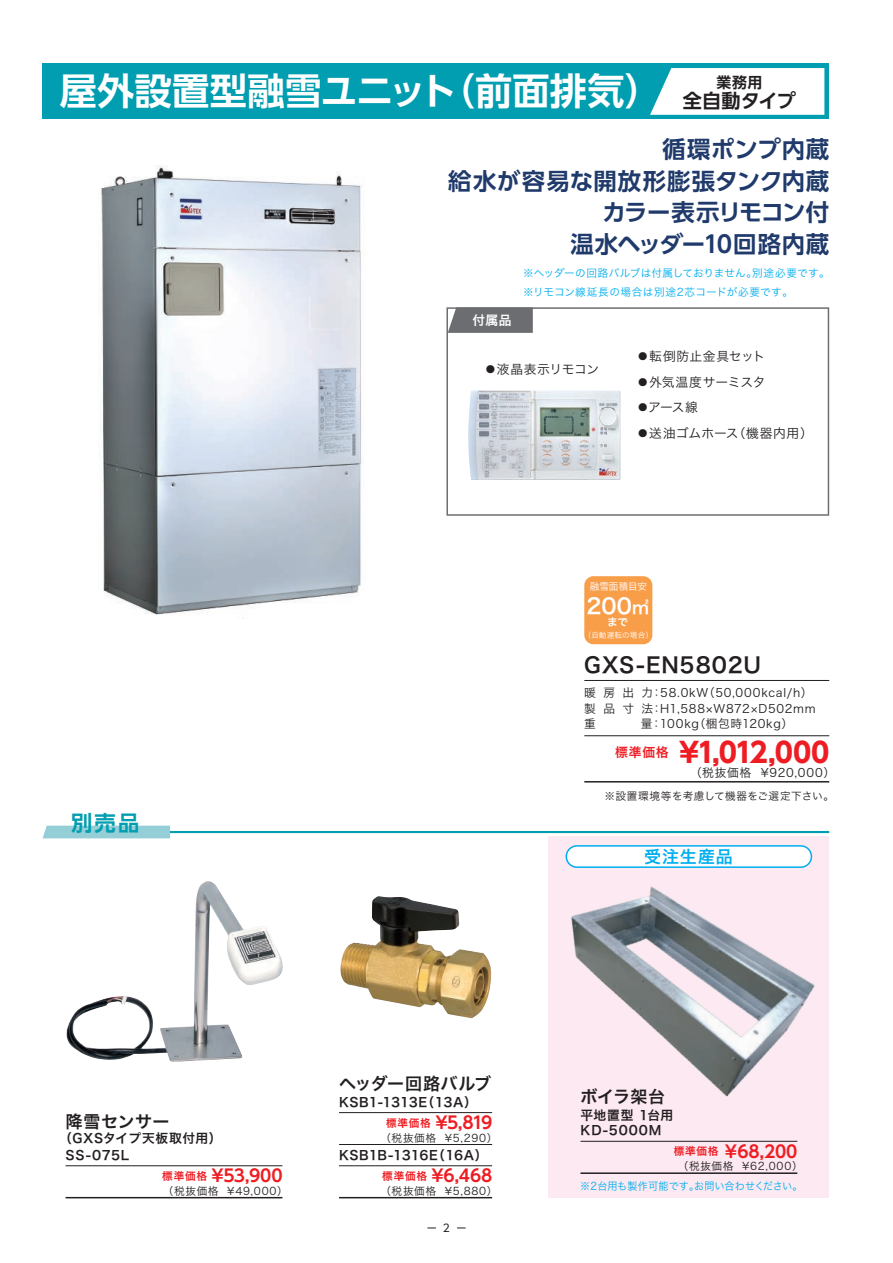
<style>
.page{position:relative;width:893px;height:1263px;background:#fff}
.page>*{position:absolute;margin:0;border:0;box-sizing:border-box;transform-origin:0 0}
.t1{font:700 37.2px "UD Shin Go Pr 6 De";letter-spacing:.01em;color:#fff}
.t2{font:700 27.6px "UD Shin Go Pr 6";letter-spacing:-.045em;color:#ee1d23}
.t3{font:700 23.4px/32px "UD Shin Go Pr 6 De";letter-spacing:.01em;color:#1f3a6b;text-align:right}
.t4{font:21.3px "Hira Kaku Pro W6";letter-spacing:.035em;color:#231f20}
.t5{font:21.3px "Hira Kaku Pro W6";color:#fff}
.t6{font:700 21.3px "UD Shin Go Pr 6 De";color:#009eb0}
.t7{font:700 19.2px "UD Shin Go Pr 6 De";color:#231f20}
.t8{font:700 16.95px "UD Shin Go Pr 6 De";letter-spacing:-.015em;color:#ee1d23}
.t9{font:16.95px "Hira Kaku Pro W6";letter-spacing:.025em;color:#231f20}
.t10{font:16.95px "Hira Kaku Pro W6";color:#231f20}
.t11{font:16.95px "Hira Kaku Pro W6";letter-spacing:.05em;color:#00aeef}
.t12{font:700 14.85px "UD Shin Go Pr 6 De";color:#231f20}
.t13{font:12.75px "Hira Kaku Pro W6";letter-spacing:-.005em;color:#231f20}
.t14{font:12.75px/16.5px "Hira Kaku Pro W6";letter-spacing:.03em;color:#231f20}
.t15{font:12.75px "Hira Kaku Pro W3";letter-spacing:.005em;color:#231f20}
.t16{font:12.75px/14.9px "Hira Kaku Pro W6";letter-spacing:.06em;color:#231f20}
.t17{font:12.75px "Hira Kaku Pro W3";letter-spacing:.035em;color:#231f20}
.t18{font:12.75px "Hira Kaku Pro W3";letter-spacing:.03em;color:#231f20}
.t19{font:12.75px "Hira Kaku Pro W3";letter-spacing:-.02em;color:#231f20}
.t20{font:12.75px "Hira Kaku Pro W6";color:#fff}
.t21{font:11.7px/15.3px "Hira Kaku Pro W3";letter-spacing:.055em;color:#231f20}
.t22{font:10.65px "Hira Kaku Pro W3";letter-spacing:.06em;color:#231f20}
.t23{font:10.65px/18px "Hira Kaku Pro W3";letter-spacing:.02em;color:#00aeef}
.t24{font:10.65px "Hira Kaku Pro W3";letter-spacing:.02em;color:#00aeef;scale:.95 1}
.t25{font:10.65px "Hira Kaku Pro W6";color:#fff}
.t26{font:10.65px "UD Shin Go Pro";color:#231f20}
.t27{font:9.6px "Hira Kaku Pro W3";color:#fff}
.t28{font:7.65px "Hira Kaku Pro W3";letter-spacing:.01em;color:#fff}
.s1{font-size:16.95px}
.s2{font-family:"Hira Kaku Pro W6";font-weight:400;font-size:10.65px}
</style>
<div class="page">
<div style="left:549px;top:837px;width:280px;height:361px;background:#fce9f1"></div>
<div style="left:566px;top:846px;width:245px;height:21px;background:#fff;border-radius:11px"></div>
<div style="left:566px;top:845px;width:246px;height:23px;border:2px solid #00aeef;border-radius:11px"></div>
<img style="left:548px;top:865px;width:267px;height:252px">
<img style="left:341px;top:896px;width:150px;height:122px">
<img style="left:66px;top:881px;width:217px;height:181px">
<img style="left:101px;top:165px;width:262px;height:454px">
<hr style="left:584px;top:781px;width:245px;height:1px;background:#231f20">
<hr style="left:584px;top:735px;width:245px;height:1px;background:#231f20">
<hr style="left:584px;top:680px;width:245px;height:1px;background:#231f20">
<div style="left:43px;top:64px;width:786px;height:55px;background:#009eb0"></div>
<svg style="left:650px;top:68px;width:174px;height:47px;background:#edf8f9"></svg>
<div style="left:584px;top:576px;width:68px;height:68px;background:#f89d48;border-radius:9px"></div>
<svg style="left:446px;top:307px;width:383px;height:209px"></svg>
<svg style="left:43px;top:826px;width:786px;height:12px"></svg>
<hr style="left:66px;top:1165px;width:216px;height:1px;background:#231f20">
<hr style="left:66px;top:1197px;width:216px;height:1px;background:#231f20">
<hr style="left:580px;top:1141px;width:217px;height:1px;background:#231f20">
<hr style="left:580px;top:1172px;width:217px;height:2px;background:#231f20">
<hr style="left:339px;top:1197px;width:153px;height:1px;background:#231f20">
<hr style="left:339px;top:1112px;width:153px;height:1px;background:#231f20">
<hr style="left:339px;top:1165px;width:153px;height:1px;background:#231f20">
<hr style="left:339px;top:1144px;width:153px;height:1px;background:#231f20">
<h1 class="t1" style="left:60px;top:61px;width:604px">屋外設置型融雪ユニット（前面排気）</h1>
<p class="t12" style="left:716px;top:70px;width:47px">業務用</p>
<h3 class="t7" style="left:683px;top:85px;width:115px">全自動タイプ</h3>
<h3 class="t3" style="left:448px;top:132px;width:383px">循環ポンプ内蔵<br>給水が容易な開放形膨張タンク内蔵カラー表示リモコン付<br>温水ヘッダー10回路内蔵</h3>
<p class="t23" style="left:523px;top:264px;width:308px">※ヘッダーの回路バルブは付属しておりません。別途必要です。※リモコン線延長の場合は別途2芯コードが必要です。</p>
<p class="t20" style="left:472px;top:309px;width:41px">付属品</p>
<p class="t19" style="left:484px;top:358px;width:117px">●液晶表示リモコン</p>
<p class="t18" style="left:636px;top:345px;width:130px">●転倒防止金具セット</p>
<p class="t15" style="left:636px;top:371px;width:130px">●外気温度サーミスタ</p>
<p class="t15" style="left:636px;top:396px;width:63px">●アース線</p>
<p class="t17" style="left:636px;top:422px;width:178px">●送油ゴムホース（機器内用）</p>
<p class="t27" style="left:590px;top:578px;width:59px">融雪面積目安</p>
<h3 class="t5" style="left:586px;top:587px;width:64px">200<span class="s1">㎡</span></h3>
<p class="t25" style="left:607px;top:612px;width:22px">まで</p>
<p class="t28" style="left:584px;top:628px;width:71px">（自動運転の場合）</p>
<h3 class="t4" style="left:584px;top:645px;width:178px">GXS-EN5802U</h3>
<p class="t21" style="left:584px;top:685px;width:233px">暖 房 出 力：58.0kW（50,000kcal/h）製 品 寸 法：H1,588×W872×D502mm重　　　 量：100kg（梱包時120kg）</p>
<h2 class="t2" style="left:615px;top:730px;width:216px"><sup>標準価格</sup> ¥1,012,000</h2>
<p class="t21" style="left:690px;top:764px;width:147px">（税抜価格 ¥920,000）</p>
<h3 class="t6" style="left:71px;top:805px;width:70px">別売品</h3>
<h3 class="t9" style="left:66px;top:1106px;width:105px">降雪センサー</h3>
<p class="t14" style="left:66px;top:1130px;width:158px;text-indent:-6px">（GXSタイプ天板取付用）<br>SS-075L</p>
<h3 class="t8" style="left:162px;top:1162px;width:122px"><span class="s2">標準価格</span> ¥53,900</h3>
<p class="t22" style="left:163px;top:1181px;width:126px">（税抜価格 ¥49,000）</p>
<h3 class="t10" style="left:339px;top:1068px;width:154px">ヘッダー回路バルブ</h3>
<p class="t13" style="left:339px;top:1090px;width:139px">KSB1-1313E（13A）</p>
<h3 class="t8" style="left:386px;top:1109px;width:108px"><span class="s2">標準価格</span> ¥5,819</h3>
<p class="t22" style="left:380px;top:1128px;width:118px">（税抜価格 ¥5,290）</p>
<h3 class="t8" style="left:382px;top:1162px;width:111px"><span class="s2">標準価格</span> ¥6,468</h3>
<p class="t22" style="left:380px;top:1181px;width:118px">（税抜価格 ¥5,880）</p>
<p class="t13" style="left:339px;top:1143px;width:150px">KSB1B-1316E（16A）</p>
<p class="t26" style="left:443px;top:1219px;width:9px">2</p>
<p class="t22" style="left:604px;top:787px;width:231px">※設置環境等を考慮して機器をご選定下さい。</p>
<h3 class="t11" style="left:644px;top:841px;width:90px">受注生産品</h3>
<h3 class="t9" style="left:580px;top:1082px;width:86px">ボイラ架台</h3>
<p class="t16" style="left:580px;top:1108px;width:94px">平地置型 1台用<br>KD-5000M</p>
<h3 class="t8" style="left:674px;top:1138px;width:125px"><span class="s2">標準価格</span> ￥68,200</h3>
<p class="t22" style="left:678px;top:1157px;width:126px">（税抜価格 ¥62,000）</p>
<p class="t24" style="left:580px;top:1177px;width:236px">※2台用も製作可能です。お問い合わせください。</p>
</div>
